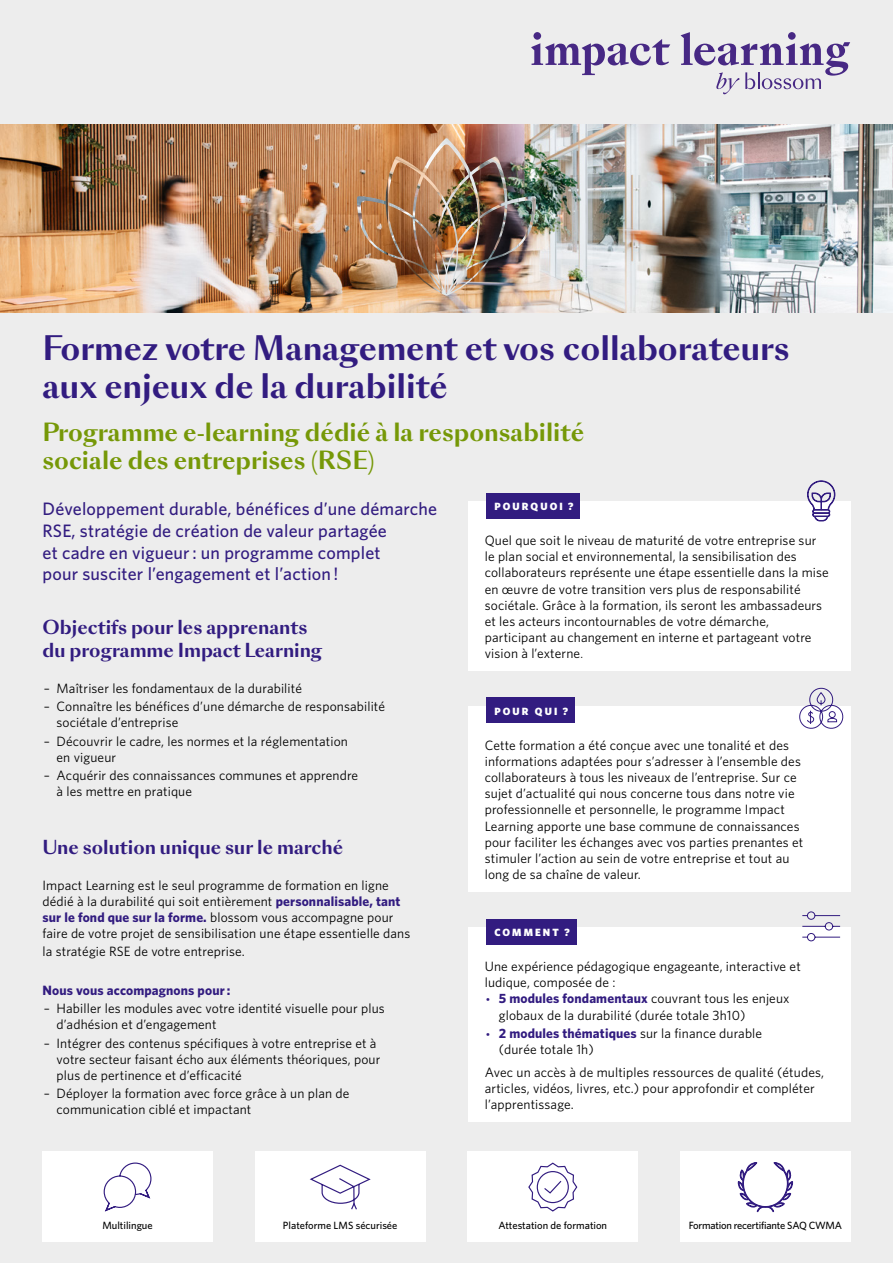
<style>
.page{position:relative;width:893px;height:1263px;background:#ededed}
.page>*{position:absolute;margin:0;border:0;box-sizing:border-box;transform-origin:0 0}
.t1{font:700 31.5px/37.8px "Sang Bleu Sans";color:#321c80}
.t2{font:700 23.4px/28px "Sang Bleu Sans";color:#769807}
.t3{font:500 18px/21.6px "Whitney HTF";letter-spacing:.01em;color:#321c80}
.t4{font:700 18px/23.4px "Sang Bleu Sans";color:#321c80}
.t5{font:13.5px/16.2px "Whitney HTF";letter-spacing:.01em;color:#000}
.t6{font:700 13.5px "Whitney HTF";letter-spacing:.01em;color:#321c80}
.t7{font:500 10.5px "Whitney HTF";color:#000}
.t8{font:500 10.5px "Whitney HTF";letter-spacing:-.02em;color:#000}
.t9{font:900 10.5px "Whitney HTF";letter-spacing:.2em;color:#fff}
.s1{font-weight:700;color:#321c80}
.s2{font-size:12px}
.s3{font-family:"Myriad Pro";color:#321c80}
</style>
<div class="page">
<div style="left:255px;top:1151px;width:170px;height:90px;background:#fff"></div>
<img style="left:0;top:125px;width:893px;height:187px">
<img style="left:357px;top:138px;width:179px;height:158px">
<div style="left:468px;top:501px;width:382px;height:170px;background:#fff"></div>
<div style="left:486px;top:493px;width:94px;height:26px;background:#321c80"></div>
<div style="left:468px;top:706px;width:382px;height:186px;background:#fff"></div>
<div style="left:486px;top:698px;width:88px;height:25px;background:#321c80"></div>
<div style="left:468px;top:927px;width:382px;height:195px;background:#fff"></div>
<div style="left:486px;top:919px;width:90px;height:26px;background:#321c80"></div>
<svg style="left:531px;top:32px;width:139px;height:43px"></svg>
<svg style="left:681px;top:32px;width:169px;height:62px"></svg>
<svg style="left:309px;top:1164px;width:62px;height:46px"></svg>
<div style="left:43px;top:1151px;width:170px;height:90px;background:#fff"></div>
<svg style="left:103px;top:1162px;width:49px;height:50px"></svg>
<div style="left:468px;top:1151px;width:170px;height:90px;background:#fff"></div>
<svg style="left:528px;top:1162px;width:50px;height:50px"></svg>
<svg style="left:807px;top:481px;width:28px;height:40px"></svg>
<svg style="left:799px;top:687px;width:45px;height:42px"></svg>
<svg style="left:802px;top:911px;width:39px;height:31px"></svg>
<div style="left:680px;top:1151px;width:170px;height:90px;background:#fff"></div>
<svg style="left:738px;top:1162px;width:55px;height:50px"></svg>
<h1 class="t1" style="left:43px;top:329px;width:749px">Formez votre Management et vos collaborateurs aux enjeux de la durabilité</h1>
<h2 class="t2" style="left:43px;top:418px;width:543px">Programme e-learning dédié à la responsabilité sociale des entreprises (RSE)</h2>
<h3 class="t3" style="left:43px;top:498px;width:396px">Développement durable, bénéfices d’une démarche RSE, stratégie de création de valeur partagée<br>et cadre en vigueur: un programme complet<br>pour susciter l’engagement et l’action !</h3>
<h3 class="t4" style="left:43px;top:615px;width:281px">Objectifs pour les apprenants du programme Impact Learning</h3>
<p class="t5" style="left:44px;top:680px;width:260px">– Maîtriser les fondamentaux de la durabilité</p>
<p class="t5" style="left:57px;top:698px;width:330px;text-indent:-13px">– Connaître les bénéfices d’une démarche de responsabilité sociétale d’entreprise</p>
<p class="t5" style="left:57px;top:733px;width:293px;text-indent:-13px">– Découvrir le cadre, les normes et la réglementation en vigueur</p>
<p class="t5" style="left:57px;top:767px;width:303px;text-indent:-13px">– Acquérir des connaissances communes et apprendre à les mettre en pratique</p>
<h3 class="t4" style="left:43px;top:836px;width:302px">Une solution unique sur le marché</h3>
<p class="t5" style="left:43px;top:876px;width:369px">Impact Learning est le seul programme de formation en ligne dédié à la durabilité qui soit entièrement <span class="s1">personnalisable, tant sur le fond que sur la forme.</span> blossom vous accompagne pour faire de votre projet de sensibilisation une étape essentielle dans</p>
<p class="t5" style="left:43px;top:943px;width:204px">la stratégie RSE de votre entreprise.</p>
<p class="t6" style="left:43px;top:982px;width:189px">Nous vous accompagnons pour:</p>
<p class="t5" style="left:57px;top:1000px;width:330px;text-indent:-13px">– Habiller les modules avec votre identité visuelle pour plus d’adhésion et d’engagement</p>
<p class="t5" style="left:57px;top:1034px;width:325px;text-indent:-13px">– Intégrer des contenus spécifiques à votre entreprise et à votre secteur faisant écho aux éléments théoriques, pour plus de pertinence et d’efficacité</p>
<p class="t5" style="left:57px;top:1085px;width:294px;text-indent:-13px">– Déployer la formation avec force grâce à un plan de communication ciblé et impactant</p>
<p class="t9" style="left:495px;top:500px;width:81px">POURQUOI ?</p>
<p class="t5" style="left:485px;top:532px;width:346px">Quel que soit le niveau de maturité de votre entreprise sur le plan social et environnemental, la sensibilisation des collaborateurs représente une étape essentielle dans la mise en œuvre de votre transition vers plus de responsabilité sociétale. Grâce à la formation, ils seront les ambassadeurs et les acteurs incontournables de votre démarche, participant au changement en interne et partageant votre vision à l’externe<span class="s2">.</span></p>
<p class="t9" style="left:495px;top:705px;width:75px">POUR QUI ?</p>
<p class="t5" style="left:485px;top:736px;width:320px">Cette formation a été conçue avec une tonalité et des informations adaptées pour s’adresser à l’ensemble des collaborateurs à tous les niveaux de l’entreprise. Sur ce sujet d’actualité qui nous concerne tous dans notre vie professionnelle et personnelle, le programme Impact Learning apporte une base commune de connaissances pour faciliter les échanges avec vos parties prenantes et stimuler l’action au sein de votre entreprise et tout au long de sa chaîne de valeur.</p>
<p class="t9" style="left:495px;top:926px;width:77px">COMMENT ?</p>
<p class="t5" style="left:485px;top:958px;width:318px">Une expérience pédagogique engageante, interactive et ludique, composée de :</p>
<p class="t5" style="left:499px;top:990px;width:292px;text-indent:-13px"><span class="s3">•</span> <span class="s1">5 modules fondamentaux</span> couvrant tous les enjeux globaux de la durabilité (durée totale 3h10)</p>
<p class="t5" style="left:499px;top:1025px;width:265px;text-indent:-13px"><span class="s3">•</span> <span class="s1">2 modules thématiques</span> sur la finance durable (durée totale 1h)</p>
<p class="t5" style="left:485px;top:1063px;width:341px">Avec un accès à de multiples ressources de qualité (études, articles, vidéos, livres, etc.) pour approfondir et compléter l’apprentissage.</p>
<p class="t7" style="left:102px;top:1218px;width:52px">Multilingue</p>
<p class="t7" style="left:498px;top:1218px;width:110px">Attestation de formation</p>
<p class="t8" style="left:689px;top:1218px;width:155px">Formation recertifiante SAQ CWMA</p>
<p class="t7" style="left:283px;top:1218px;width:116px">Plateforme LMS sécurisée</p>
</div>
